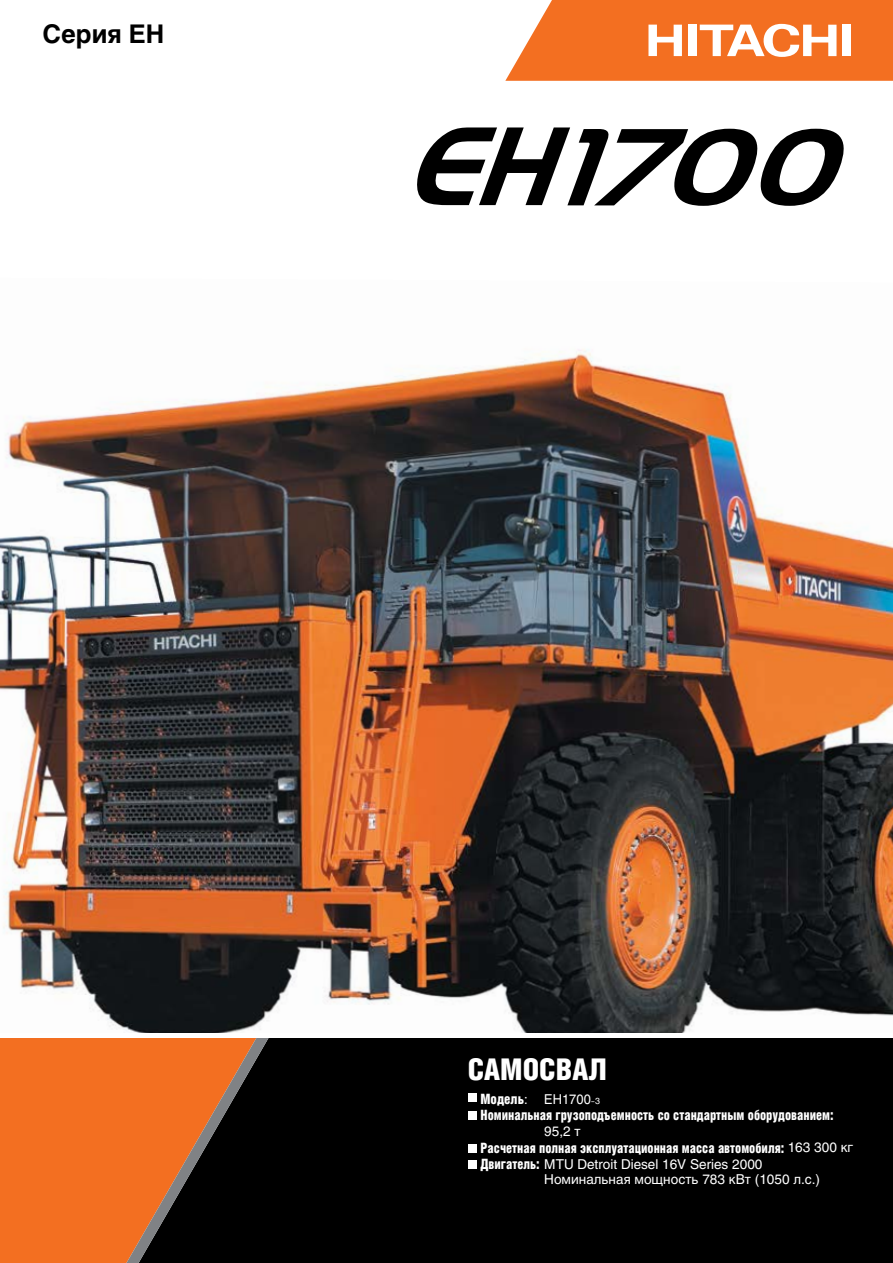
<style>
.page{position:relative;width:893px;height:1263px;background:#fff}
.page>*{position:absolute;margin:0;border:0;box-sizing:border-box;transform-origin:0 0}
.t1{font:30px "Helios Cond Black C";color:#fff}
.t2{font:700 25.5px "Helios C";color:#000}
.t3{font:14.25px "Helios Cond Black C";color:#fff;scale:.9 1}
.t4{font:13.5px/15.8px "Helios C";color:#fff}
.t5{font:13.5px "Helios C";color:#fff;scale:.95 1}
.s1{font-family:"Helios Cond Black C";font-size:14.25px}
.s2{font-size:8.7px}
.s3{font-family:"Helios C";font-size:13.5px}
</style>
<div class="page">
<img style="left:0;top:349px;width:893px;height:684px">
<div style="left:0;top:1038px;width:126px;height:225px;background:#f36f21"></div>
<div style="left:269px;top:1038px;width:624px;height:225px;background:#000"></div>
<svg style="left:126px;top:1038px;width:143px;height:225px;background:#7a3e1b"></svg>
<svg style="left:505px;top:0;width:388px;height:81px"></svg>
<svg style="left:417px;top:127px;width:427px;height:79px"></svg>
<div style="left:468px;top:1094px;width:8px;height:8px;background:#fff"></div>
<div style="left:468px;top:1111px;width:8px;height:8px;background:#fff"></div>
<div style="left:468px;top:1144px;width:8px;height:8px;background:#fff"></div>
<div style="left:468px;top:1161px;width:8px;height:8px;background:#fff"></div>
<h2 class="t2" style="left:43px;top:19px;width:123px">Серия EH</h2>
<h1 class="t1" style="left:468px;top:1052px;width:141px">САМОСВАЛ</h1>
<p class="t5" style="left:480px;top:1091px;width:127px"><span class="s1">Модель</span>: EH1700<span class="s2">-3</span></p>
<p class="t3" style="left:480px;top:1107px;width:394px">Номинальная грузоподъемность со стандартным оборудованием:</p>
<p class="t4" style="left:544px;top:1123px;width:38px">95,2 т</p>
<p class="t3" style="left:480px;top:1139px;width:416px">Расчетная полная эксплуатационная масса автомобиля: <span class="s3">163 300 кг</span></p>
<p class="t4" style="left:544px;top:1156px;width:277px;text-indent:-64px"><span class="s1">Двигатель:</span> MTU Detroit Diesel 16V Series 2000<br>Номинальная мощность 783 кВт (1050 л.с.)</p>
</div>
